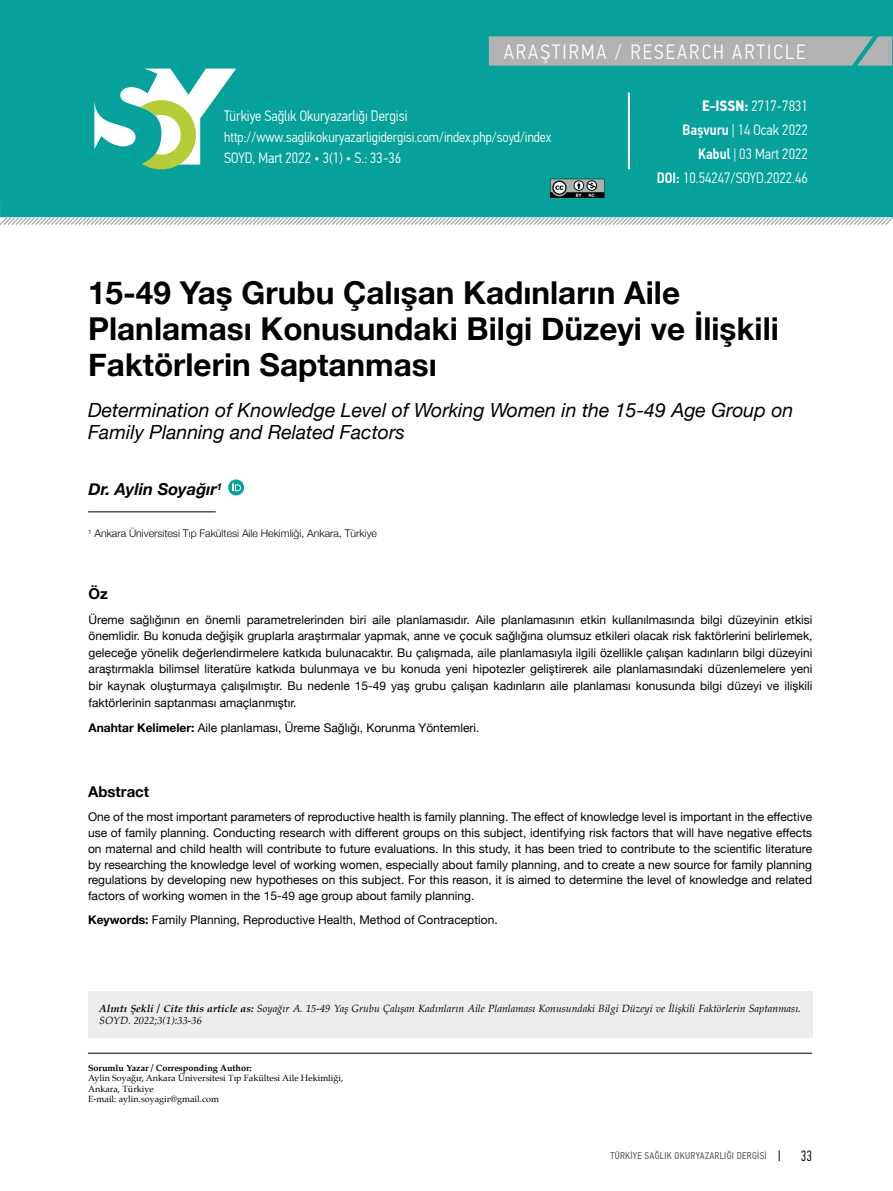
<style>
.page{position:relative;width:893px;height:1191px;background:#fff}
.page>*{position:absolute;margin:0;border:0;box-sizing:border-box;transform-origin:0 0}
.t1{font:700 31.5px/36px "Helvetica Neue";color:#000}
.t2{font:300 20.7px "PF Din Text Cond Pro";letter-spacing:.1em;color:#fff}
.t3{font:italic 19.5px/22.5px "Helvetica Neue";color:#000}
.t4{font:italic 700 16.5px "Helvetica Neue";color:#000}
.t5{font:300 15px/24px "PF Din Text Cond Pro";color:#fff;text-align:right}
.t6{font:700 15px "Helvetica Neue";color:#000}
.t7{font:300 15px "PF Din Text Comp Pro";color:#000}
.t8{font:300 14.4px "PF Din Text Cond Pro";color:#fff}
.t9{font:12px/16.5px "Helvetica Neue";color:#000;text-align:justify}
.t10{font:italic 10.5px/12px "Palatino";color:#000}
.t11{font:300 10.5px "Helvetica Neue";color:#000}
.t12{font:9.75px "PF Din Text Cond Pro";letter-spacing:.03em;color:#575756}
.t13{font:9px/10.5px "Palatino";color:#000}
.t14{font:700 9px "Palatino";color:#000}
.s1{font-weight:700}
.s2{font-weight:500}
</style>
<div class="page">
<svg style="left:778px;top:1150px;width:2px;height:11px"></svg>
<div style="left:0;top:0;width:893px;height:216px;background:#07a19b"></div>
<svg style="left:489px;top:36px;width:403px;height:30px;background:#acb1b1"></svg>
<svg style="left:628px;top:92px;width:2px;height:78px"></svg>
<svg style="left:0;top:216px;width:893px;height:9px"></svg>
<svg style="left:228px;top:479px;width:16px;height:16px"></svg>
<svg style="left:232px;top:482px;width:9px;height:9px"></svg>
<svg style="left:94px;top:69px;width:142px;height:100px"></svg>
<hr style="left:88px;top:1053px;width:724px;height:1px;background:#000">
<div style="left:88px;top:990px;width:724px;height:47px;background:#ededed"></div>
<hr style="left:88px;top:511px;width:128px;height:1px;background:#000">
<svg style="left:550px;top:179px;width:55px;height:19px"></svg>
<h2 class="t2" style="left:504px;top:40px;width:303px">ARAŞTIRMA / RESEARCH ARTICLE</h2>
<p class="t5" style="left:224px;top:104px;width:185px">Türkiye Sağlık Okuryazarlığı Dergisi</p>
<p class="t8" style="left:224px;top:129px;width:329px">http://www.saglikokuryazarligidergisi.com/index.php/soyd/index</p>
<p class="t5" style="left:224px;top:145px;width:178px">SOYD, Mart 2022 • 3(1) • S.: 33-36</p>
<p class="t5" style="left:657px;top:94px;width:153px"><span class="s1">E-ISSN:</span> 2717-7831<br><span class="s2">Başvuru</span> | 14 Ocak 2022<br><span class="s2">Kabul</span> | 03 Mart 2022<br><span class="s2">DOI:</span> 10.54247/SOYD.2022.46</p>
<h1 class="t1" style="left:88px;top:275px;width:692px">15-49 Yaş Grubu Çalışan Kadınların Aile<br>Planlaması Konusundaki Bilgi Düzeyi ve İlişkili<br>Faktörlerin Saptanması</h1>
<h3 class="t3" style="left:88px;top:400px;width:707px">Determination of Knowledge Level of Working Women in the 15-49 Age Group on<br>Family Planning and Related Factors</h3>
<h3 class="t4" style="left:89px;top:476px;width:135px">Dr. Aylin Soyağır<sup>1</sup></h3>
<p class="t11" style="left:88px;top:525px;width:290px"><sup>1</sup> Ankara Üniversitesi Tıp Fakültesi Aile Hekimliği, Ankara, Türkiye</p>
<p class="t6" style="left:89px;top:582px;width:21px">Öz</p>
<p class="t9" style="left:89px;top:612px;width:725px">Üreme sağlığının en önemli parametrelerinden biri aile planlamasıdır. Aile planlamasının etkin kullanılmasında bilgi düzeyinin etkisi önemlidir. Bu konuda değişik gruplarla araştırmalar yapmak, anne ve çocuk sağlığına olumsuz etkileri olacak risk faktörlerini belirlemek, geleceğe yönelik değerlendirmelere katkıda bulunacaktır. Bu çalışmada, aile planlamasıyla ilgili özellikle çalışan kadınların bilgi düzeyini araştırmakla bilimsel literatüre katkıda bulunmaya ve bu konuda yeni hipotezler geliştirerek aile planlamasındaki düzenlemelere yeni bir kaynak oluşturmaya çalışılmıştır. Bu nedenle 15-49 yaş grubu çalışan kadınların aile planlaması konusunda bilgi düzeyi ve ilişkili faktörlerinin saptanması amaçlanmıştır.</p>
<p class="t9" style="left:89px;top:719px;width:392px"><span class="s1">Anahtar Kelimeler:</span> Aile planlaması, Üreme Sağlığı, Korunma Yöntemleri.</p>
<p class="t6" style="left:88px;top:780px;width:63px">Abstract</p>
<p class="t9" style="left:88px;top:810px;width:725px;line-height:15.8px">One of the most important parameters of reproductive health is family planning. The effect of knowledge level is important in the effective use of family planning. Conducting research with different groups on this subject, identifying risk factors that will have negative effects on maternal and child health will contribute to future evaluations. In this study, it has been tried to contribute to the scientific literature by researching the knowledge level of working women, especially about family planning, and to create a new source for family planning regulations by developing new hypotheses on this subject. For this reason, it is aimed to determine the level of knowledge and related factors of working women in the 15-49 age group about family planning.</p>
<p class="t9" style="left:88px;top:912px;width:411px"><span class="s1">Keywords:</span> Family Planning, Reproductive Health, Method of Contraception.</p>
<p class="t10" style="left:99px;top:1002px;width:703px"><span class="s1">Alıntı Şekli / Cite this article as:</span> Soyağır A. 15-49 Yaş Grubu Çalışan Kadınların Aile Planlaması Konusundaki Bilgi Düzeyi ve İlişkili Faktörlerin Saptanması.<br>SOYD. 2022;3(1):33-36</p>
<p class="t14" style="left:88px;top:1060px;width:165px">Sorumlu Yazar / Corresponding Author:</p>
<p class="t13" style="left:88px;top:1073px;width:257px">Aylin Soyağır, Ankara Üniversitesi Tıp Fakültesi Aile Hekimliği,<br>Ankara, Türkiye<br>E-mail: aylin.soyagir@gmail.com</p>
<p class="t12" style="left:610px;top:1149px;width:158px">TÜRKİYE SAĞLIK OKURYAZARLIĞI DERGİSİ</p>
<p class="t7" style="left:801px;top:1147px;width:13px">33</p>
</div>
